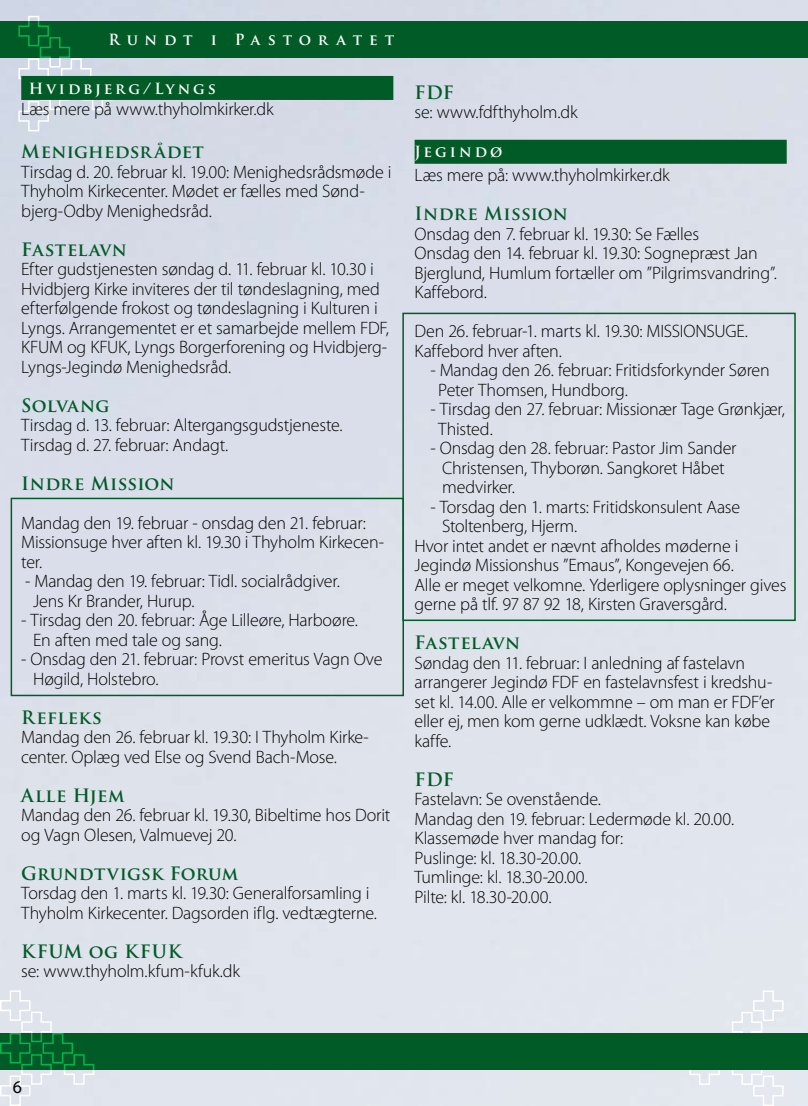
<style>
.page{position:relative;width:808px;height:1106px;background:#fff}
.page>*{position:absolute;margin:0;border:0;box-sizing:border-box;transform-origin:0 0}
.t1{font:300 18px/19.5px "Myriad Pro";letter-spacing:-.015em;color:#000}
.t2{font:700 18px "Trajan Pro";letter-spacing:.015em;color:#005b27}
.t3{font:700 18px "Trajan Pro";letter-spacing:.04em;color:#005b27}
.t4{font:18px "Myriad Pro";color:#000}
.t5{font:700 15px "Trajan Pro";letter-spacing:.2em;color:#fff}
.t6{font:700 15px "Trajan Pro";letter-spacing:.455em;color:#fff}
</style>
<div class="page">
<img style="left:0;top:0;width:808px;height:1106px">
<svg style="left:688px;top:989px;width:96px;height:117px;background:#e2e7ed"></svg>
<div style="left:0;top:22px;width:808px;height:36px;background:#005b27"></div>
<svg style="left:18px;top:15px;width:95px;height:117px"></svg>
<div style="left:0;top:1033px;width:808px;height:36px;background:#005b27"></div>
<div style="left:415px;top:140px;width:372px;height:24px;background:#005b27"></div>
<div style="left:21px;top:76px;width:372px;height:24px;background:#005b27"></div>
<div style="left:402px;top:313px;width:394px;height:308px;border:2px solid #005b27"></div>
<div style="left:11px;top:497px;width:393px;height:199px;border:2px solid #005b27"></div>
<svg style="left:0;top:989px;width:95px;height:117px"></svg>
<p class="t6" style="left:108px;top:30px;width:287px">Rundt i Pastoratet</p>
<p class="t5" style="left:29px;top:79px;width:189px">Hvidbjerg/Lyngs</p>
<p class="t1" style="left:21px;top:99px;width:254px">Læs mere på www.thyholmkirker.dk</p>
<p class="t2" style="left:21px;top:140px;width:184px">Menighedsrådet</p>
<p class="t1" style="left:21px;top:162px;width:372px">Tirsdag d. 20. februar kl. 19.00: Menighedsrådsmøde i<br>Thyholm Kirkecenter. Mødet er fælles med Sønd&shy;bjerg-Odby Menighedsråd.</p>
<p class="t2" style="left:21px;top:238px;width:107px">Fastelavn</p>
<p class="t1" style="left:21px;top:259px;width:369px">Efter gudstjenesten søndag d. 11. februar kl. 10.30 i Hvidbjerg Kirke inviteres der til tøndeslagning, med efterfølgende frokost og tøndeslagning i Kulturen i Lyngs. Arrangementet er et samarbejde mellem FDF, KFUM og KFUK, Lyngs Borgerforening og Hvidbjerg-Lyngs-Jegindø Menighedsråd.</p>
<p class="t2" style="left:21px;top:394px;width:90px">Solvang</p>
<p class="t1" style="left:21px;top:415px;width:323px">Tirsdag d. 13. februar: Altergangsgudstjeneste.<br>Tirsdag d. 27. februar: Andagt.</p>
<p class="t2" style="left:21px;top:472px;width:155px">Indre Mission</p>
<p class="t1" style="left:21px;top:513px;width:364px">Mandag den 19. februar - onsdag den 21. februar:<br>Missionsuge hver aften kl. 19.30 i Thyholm Kirkecen&shy;ter.</p>
<p class="t1" style="left:33px;top:571px;width:308px;text-indent:-8px">- Mandag den 19. februar: Tidl. socialrådgiver.<br>Jens Kr Brander, Hurup.</p>
<p class="t1" style="left:33px;top:610px;width:326px;text-indent:-12px">- Tirsdag den 20. februar: Åge Lilleøre, Harboøre.<br>En aften med tale og sang.</p>
<p class="t1" style="left:33px;top:649px;width:351px;text-indent:-12px">- Onsdag den 21. februar: Provst emeritus Vagn Ove<br>Høgild, Holstebro.</p>
<p class="t2" style="left:21px;top:706px;width:82px">Refleks</p>
<p class="t1" style="left:21px;top:727px;width:349px">Mandag den 26. februar kl. 19.30: I Thyholm Kirke&shy;center. Oplæg ved Else og Svend Bach-Mose.</p>
<p class="t2" style="left:21px;top:784px;width:105px">Alle Hjem</p>
<p class="t1" style="left:21px;top:805px;width:371px">Mandag den 26. februar kl. 19.30, Bibeltime hos Dorit og Vagn Olesen, Valmuevej 20.</p>
<p class="t2" style="left:21px;top:862px;width:219px">Grundtvigsk Forum</p>
<p class="t1" style="left:21px;top:883px;width:357px">Torsdag den 1. marts kl. 19.30: Generalforsamling i<br>Thyholm Kirkecenter. Dagsorden iflg. vedtægterne.</p>
<p class="t3" style="left:21px;top:940px;width:162px">KFUM og KFUK</p>
<p class="t1" style="left:21px;top:961px;width:220px">se: www.thyholm.kfum-kfuk.dk</p>
<p class="t2" style="left:415px;top:81px;width:41px">FDF</p>
<p class="t1" style="left:415px;top:102px;width:165px">se: www.fdfthyholm.dk</p>
<p class="t5" style="left:415px;top:143px;width:89px">Jegindø</p>
<p class="t1" style="left:415px;top:165px;width:257px">Læs mere på: www.thyholmkirker.dk</p>
<p class="t2" style="left:415px;top:202px;width:155px">Indre Mission</p>
<p class="t1" style="left:415px;top:224px;width:364px">Onsdag den 7. februar kl. 19.30: Se Fælles<br>Onsdag den 14. februar kl. 19.30: Sognepræst Jan Bjerglund, Humlum fortæller om ”Pilgrimsvandring”.<br>Kaffebord.</p>
<p class="t1" style="left:415px;top:321px;width:335px">Den 26. februar-1. marts kl. 19.30: MISSIONSUGE.<br>Kaffebord hver aften.</p>
<p class="t1" style="left:438px;top:360px;width:333px;text-indent:-8px">- Mandag den 26. februar: Fritidsforkynder Søren<br>Peter Thomsen, Hundborg.</p>
<p class="t1" style="left:438px;top:399px;width:348px;text-indent:-8px">- Tirsdag den 27. februar: Missionær Tage Grønkjær,<br>Thisted.</p>
<p class="t1" style="left:442px;top:438px;width:296px;text-indent:-12px">- Onsdag den 28. februar: Pastor Jim Sander<br>Christensen, Thyborøn. Sangkoret Håbet medvirker.</p>
<p class="t1" style="left:430px;top:497px;width:311px">- Torsdag den 1. marts: Fritidskonsulent Aase</p>
<p class="t1" style="left:442px;top:516px;width:137px">Stoltenberg, Hjerm.</p>
<p class="t1" style="left:415px;top:536px;width:325px">Hvor intet andet er nævnt afholdes møderne i</p>
<p class="t1" style="left:415px;top:555px;width:321px">Jegindø Missionshus ”Emaus”, Kongevejen 66.</p>
<p class="t1" style="left:415px;top:575px;width:373px">Alle er meget velkomne. Yderligere oplysninger gives</p>
<p class="t1" style="left:415px;top:594px;width:314px">gerne på tlf. 97 87 92 18, Kirsten Graversgård.</p>
<p class="t2" style="left:415px;top:631px;width:107px">Fastelavn</p>
<p class="t1" style="left:415px;top:653px;width:362px">Søndag den 11. februar: I anledning af fastelavn arrangerer Jegindø FDF en fastelavnsfest i kredshu&shy;set kl. 14.00. Alle er velkommne – om man er FDF’er eller ej, men kom gerne udklædt. Voksne kan købe kaffe.</p>
<p class="t2" style="left:415px;top:768px;width:41px">FDF</p>
<p class="t1" style="left:415px;top:789px;width:321px">Fastelavn: Se ovenstående.<br>Mandag den 19. februar: Ledermøde kl. 20.00.<br>Klassemøde hver mandag for:<br>Puslinge: kl. 18.30-20.00.<br>Tumlinge: kl. 18.30-20.00.<br>Pilte: kl. 18.30-20.00.</p>
<p class="t4" style="left:13px;top:1076px;width:11px">6</p>
</div>
